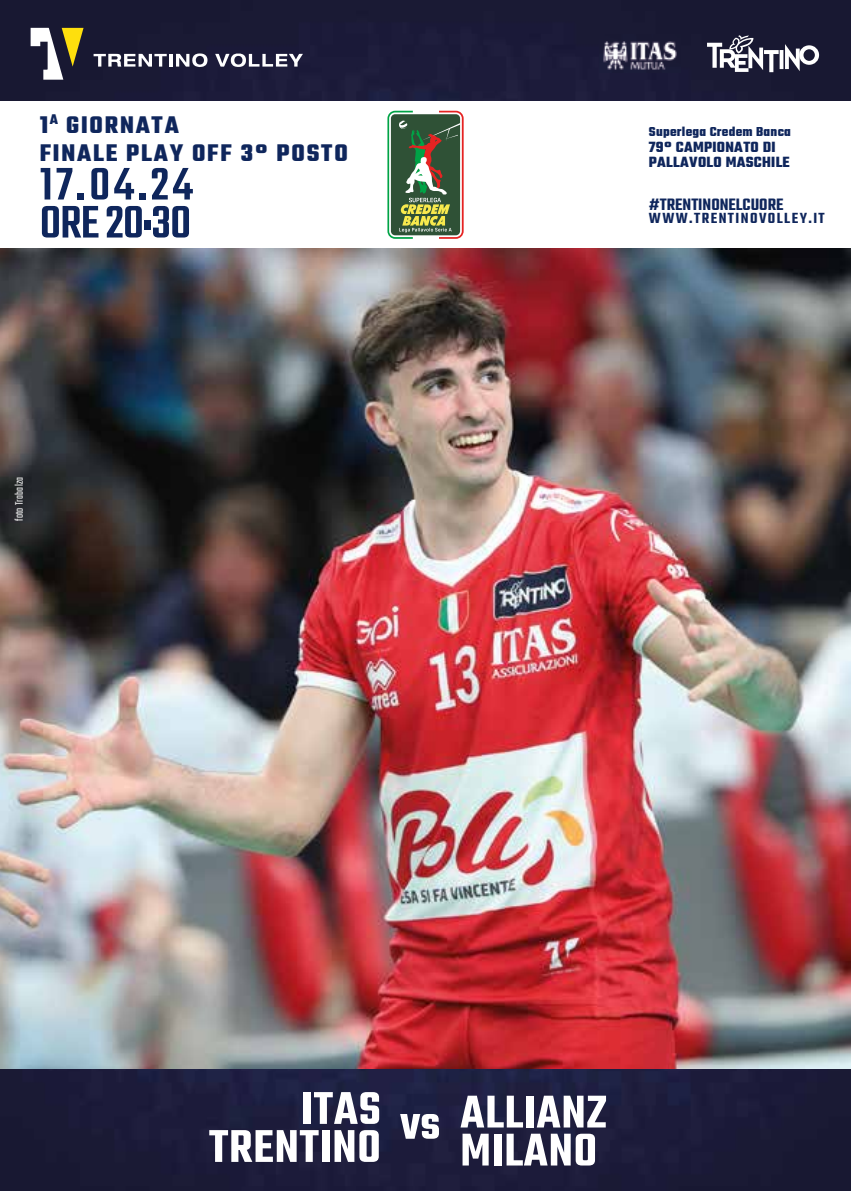
<style>
.page{position:relative;width:851px;height:1191px;background:#fff}
.page>*{position:absolute;margin:0;border:0;box-sizing:border-box;transform-origin:0 0}
.t1{font:600 50px/38px "Teko";letter-spacing:.015em;color:#fff}
.t2{font:500 50px/38px "Teko";letter-spacing:-.02em;color:#0f265c}
.t3{font:700 26px/28.8px "Teko";letter-spacing:.07em;color:#0f265c}
.t4{font:600 18px "Teko";color:#0f265c}
.t5{font:700 16px/15.6px "Teko";letter-spacing:.02em;color:#0f265c}
.t6{font:600 16px "Teko";letter-spacing:.09em;color:#0f265c}
.t7{font:700 14px "Teko";letter-spacing:.02em;color:#0f265c}
.t8{font:300 12px "Teko";letter-spacing:.02em;color:#fff}
</style>
<div class="page">
<img style="left:0;top:0;width:850px;height:1191px">
<svg style="left:707px;top:35px;width:112px;height:37px"></svg>
<div style="left:0;top:101px;width:850px;height:147px;background:#fff"></div>
<svg style="left:386px;top:109px;width:79px;height:131px"></svg>
<svg style="left:387px;top:111px;width:76px;height:128px;background:#647957"></svg>
<img style="left:599px;top:35px;width:81px;height:38px">
<svg style="left:31px;top:28px;width:52px;height:52px"></svg>
<svg style="left:215px;top:53px;width:88px;height:14px"></svg>
<svg style="left:94px;top:53px;width:113px;height:14px"></svg>
<img style="left:0;top:249px;width:850px;height:819px">
<h2 class="t3" style="left:40px;top:112px;width:309px">1<sup>A</sup> GIORNATA<br>FINALE PLAY OFF 3° POSTO</h2>
<h1 class="t2" style="left:40px;top:169px;width:155px">17.04.24<br>ORE 20:30</h1>
<p class="t8" style="left:13px;top:521px;width:46px;rotate:-90deg">foto Trabalza</p>
<p class="t7" style="left:648px;top:123px;width:143px">Superlega Credem Banca</p>
<p class="t5" style="left:648px;top:140px;width:142px">79° CAMPIONATO DI<br>PALLAVOLO MASCHILE</p>
<p class="t4" style="left:648px;top:194px;width:136px">#TRENTINONELCUORE</p>
<p class="t6" style="left:648px;top:208px;width:177px">WWW.TRENTINOVOLLEY.IT</p>
<h1 class="t1" style="left:209px;top:1093px;width:173px;text-align:right">ITAS<br>TRENTINO</h1>
<h1 class="t1" style="left:400px;top:1107px;width:42px">vs</h1>
<h1 class="t1" style="left:460px;top:1096px;width:148px">ALLIANZ<br>MILANO</h1>
</div>
